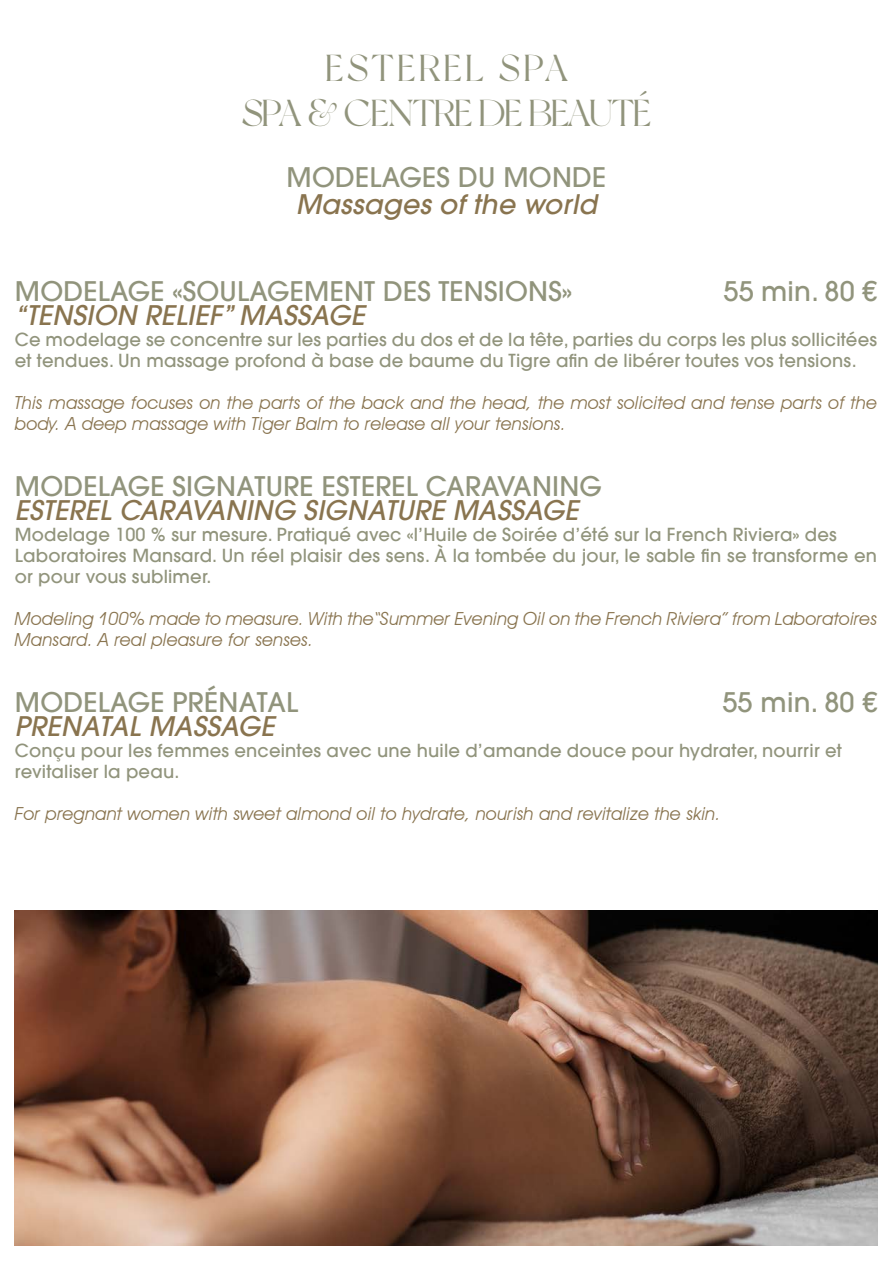
<style>
.page{position:relative;width:893px;height:1263px;background:#fff}
.page>*{position:absolute;margin:0;border:0;box-sizing:border-box;transform-origin:0 0}
.t1{font:37.5px "New York";letter-spacing:-.04em;color:#91947c}
.t2{font:37.5px "New York";letter-spacing:.08em;color:#91947c}
.t3{font:500 27px "Avant Garde LT";letter-spacing:.01em;color:#91947c}
.t4{font:italic 500 27px "Avant Garde LT";letter-spacing:.01em;color:#89744f}
.t5{font:500 18px/21px "Avant Garde LT";letter-spacing:.01em;color:#91947c}
.t6{font:italic 18px/21px "Avant Garde IT Cby BT";letter-spacing:.01em;color:#89744f}
</style>
<div class="page">
<img style="left:15px;top:910px;width:862px;height:336px">
<p class="t2" style="left:325px;top:45px;width:244px">ESTEREL SPA</p>
<p class="t1" style="left:241px;top:90px;width:412px">SPA &amp; CENTRE DE BEAUTÉ</p>
<p class="t3" style="left:287px;top:160px;width:321px">MODELAGES DU MONDE</p>
<p class="t4" style="left:296px;top:187px;width:303px">Massages of the world</p>
<p class="t3" style="left:15px;top:274px;width:559px">MODELAGE «SOULAGEMENT DES TENSIONS»</p>
<p class="t3" style="left:723px;top:274px;width:155px">55 min. 80 €</p>
<p class="t4" style="left:15px;top:298px;width:352px">“TENSION RELIEF” MASSAGE</p>
<p class="t5" style="left:15px;top:329px;width:864px">Ce modelage se concentre sur les parties du dos et de la tête, parties du corps les plus sollicitées et tendues. Un massage profond à base de baume du Tigre afin de libérer toutes vos tensions.</p>
<p class="t6" style="left:15px;top:392px;width:864px">This massage focuses on the parts of the back and the head, the most solicited and tense parts of the body. A deep massage with Tiger Balm to release all your tensions.</p>
<p class="t3" style="left:15px;top:469px;width:589px">MODELAGE SIGNATURE ESTEREL CARAVANING</p>
<p class="t4" style="left:15px;top:493px;width:565px">ESTEREL CARAVANING SIGNATURE MASSAGE</p>
<p class="t5" style="left:15px;top:524px;width:823px">Modelage 100 % sur mesure. Pratiqué avec «l’Huile de Soirée d’été sur la French Riviera» des</p>
<p class="t5" style="left:15px;top:545px;width:864px">Laboratoires Mansard. Un réel plaisir des sens. À la tombée du jour, le sable fin se transforme en or pour vous sublimer.</p>
<p class="t6" style="left:15px;top:608px;width:863px">Modeling 100% made to measure. With the“Summer Evening Oil on the French Riviera” from Laboratoires<br>Mansard. A real pleasure for senses.</p>
<p class="t3" style="left:15px;top:685px;width:285px">MODELAGE PRÉNATAL</p>
<p class="t3" style="left:722px;top:685px;width:157px">55 min. 80 €</p>
<p class="t4" style="left:15px;top:709px;width:261px">PRENATAL MASSAGE</p>
<p class="t5" style="left:15px;top:740px;width:828px">Conçu pour les femmes enceintes avec une huile d’amande douce pour hydrater, nourrir et</p>
<p class="t5" style="left:15px;top:761px;width:166px">revitaliser la peau.</p>
<p class="t6" style="left:15px;top:803px;width:707px">For pregnant women with sweet almond oil to hydrate, nourish and revitalize the skin.</p>
</div>
